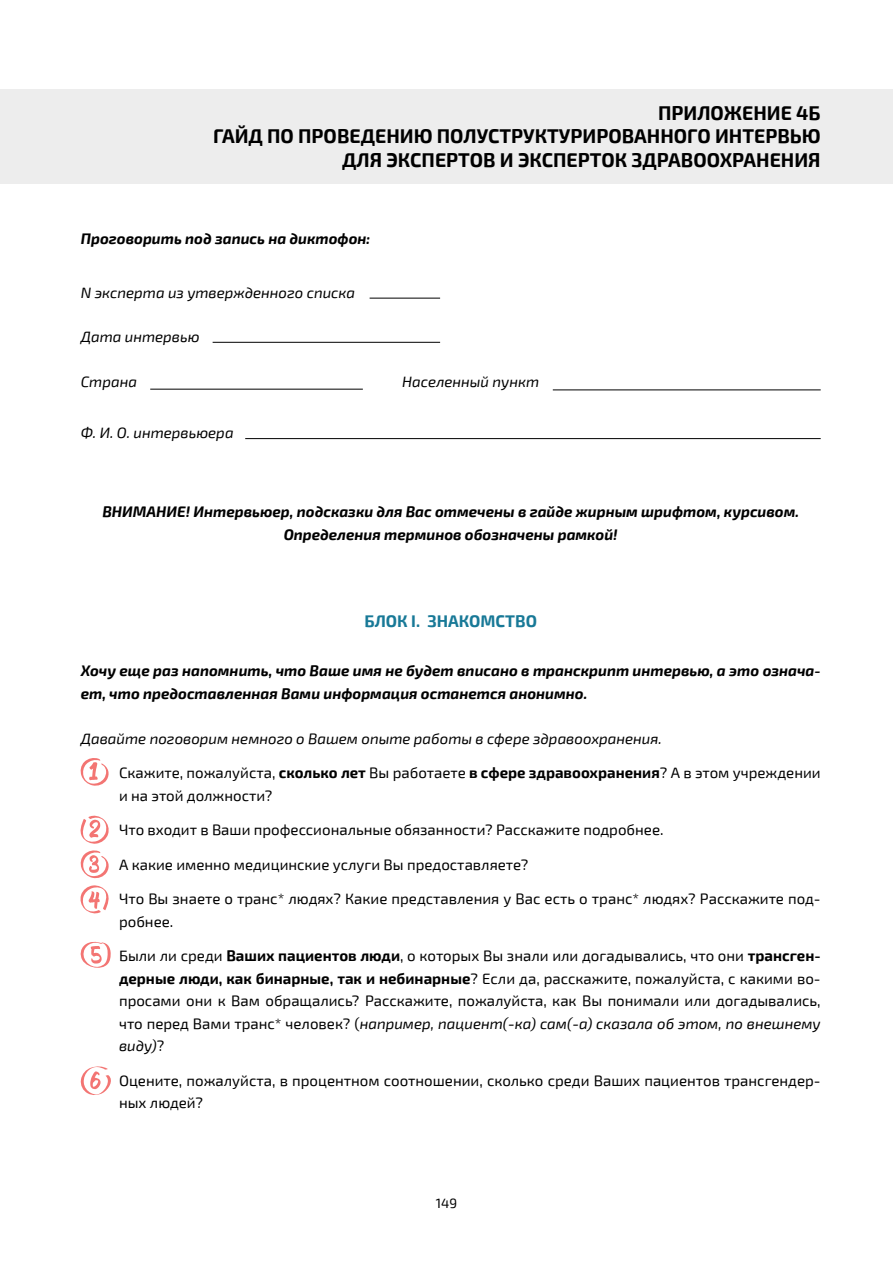
<style>
.page{position:relative;width:893px;height:1263px;background:#fff}
.page>*{position:absolute;margin:0;border:0;box-sizing:border-box;transform-origin:0 0}
.t1{font:700 19.5px/23.4px "Exo 2";color:#000;text-align:right}
.t2{font:700 16.5px "Exo 2";color:#187997}
.t3{font:15px/22.5px "Exo 2";color:#000}
.t4{font:italic 700 15px/22.5px "Exo 2";color:#000;text-align:center}
.t5{font:italic 15px "Exo 2";color:#000}
.t6{font:13.5px "Exo 2";color:#000}
.s1{font-weight:700}
.s2{font-style:italic}
</style>
<div class="page">
<div style="left:0;top:89px;width:893px;height:95px;background:#ededed"></div>
<hr style="left:150px;top:389px;width:213px;height:1px;background:#000">
<hr style="left:370px;top:298px;width:70px;height:1px;background:#000">
<hr style="left:245px;top:438px;width:576px;height:1px;background:#000">
<hr style="left:213px;top:342px;width:227px;height:1px;background:#000">
<hr style="left:553px;top:389px;width:268px;height:1px;background:#000">
<svg style="left:80px;top:758px;width:29px;height:28px"></svg>
<svg style="left:80px;top:815px;width:29px;height:64px"></svg>
<svg style="left:80px;top:885px;width:29px;height:29px"></svg>
<svg style="left:80px;top:941px;width:31px;height:27px"></svg>
<svg style="left:80px;top:1066px;width:31px;height:29px"></svg>
<h1 class="t1" style="left:213px;top:102px;width:609px">ПРИЛОЖЕНИЕ 4Б<br>ГАЙД ПО ПРОВЕДЕНИЮ ПОЛУСТРУКТУРИРОВАННОГО ИНТЕРВЬЮ<br>ДЛЯ ЭКСПЕРТОВ И ЭКСПЕРТОК ЗДРАВООХРАНЕНИЯ</h1>
<p class="t4" style="left:81px;top:228px;width:291px">Проговорить под запись на диктофон:</p>
<p class="t5" style="left:81px;top:284px;width:276px">N эксперта из утвержденного списка</p>
<p class="t5" style="left:81px;top:328px;width:120px">Дата интервью</p>
<p class="t5" style="left:81px;top:373px;width:58px">Страна</p>
<p class="t5" style="left:81px;top:424px;width:154px">Ф. И. О. интервьюера</p>
<p class="t5" style="left:402px;top:373px;width:138px">Населенный пункт</p>
<p class="t4" style="left:102px;top:501px;width:698px">ВНИМАНИЕ! Интервьюер, подсказки для Вас отмечены в гайде жирным шрифтом, курсивом.<br>Определения терминов обозначены рамкой!</p>
<p class="t2" style="left:364px;top:612px;width:174px">БЛОК I. ЗНАКОМСТВО</p>
<p class="t4" style="left:81px;top:660px;width:741px;text-align:left">Хочу еще раз напомнить, что Ваше имя не будет вписано в транскрипт интервью, а это означа&shy;ет, что предоставленная Вами информация останется анонимно.</p>
<p class="t5" style="left:81px;top:730px;width:583px">Давайте поговорим немного о Вашем опыте работы в сфере здравоохранения.</p>
<p class="t3" style="left:119px;top:762px;width:703px">Скажите, пожалуйста, <span class="s1">сколько лет</span> Вы работаете <span class="s1">в сфере здравоохранения</span>? А в этом учреждении и на этой должности?</p>
<p class="t3" style="left:119px;top:819px;width:546px">Что входит в Ваши профессиональные обязанности? Расскажите подробнее.</p>
<p class="t3" style="left:119px;top:854px;width:411px">А какие именно медицинские услуги Вы предоставляете?</p>
<p class="t3" style="left:119px;top:888px;width:703px">Что Вы знаете о транс* людях? Какие представления у Вас есть о транс* людях? Расскажите под&shy;робнее.</p>
<p class="t3" style="left:119px;top:945px;width:703px;text-align:justify">Были ли среди <span class="s1">Ваших пациентов люди</span>, о которых Вы знали или догадывались, что они <span class="s1">трансген&shy;дерные люди, как бинарные, так и небинарные</span>? Если да, расскажите, пожалуйста, с какими во&shy;просами они к Вам обращались? Расскажите, пожалуйста, как Вы понимали или догадывались, что перед Вами транс* человек? (<span class="s2">например, пациент(-ка) сам(-а) сказала об этом, по внешнему виду)</span>?</p>
<p class="t3" style="left:119px;top:1070px;width:703px">Оцените, пожалуйста, в процентном соотношении, сколько среди Ваших пациентов трансгендер&shy;ных людей?</p>
<p class="t6" style="left:436px;top:1195px;width:23px">149</p>
</div>
